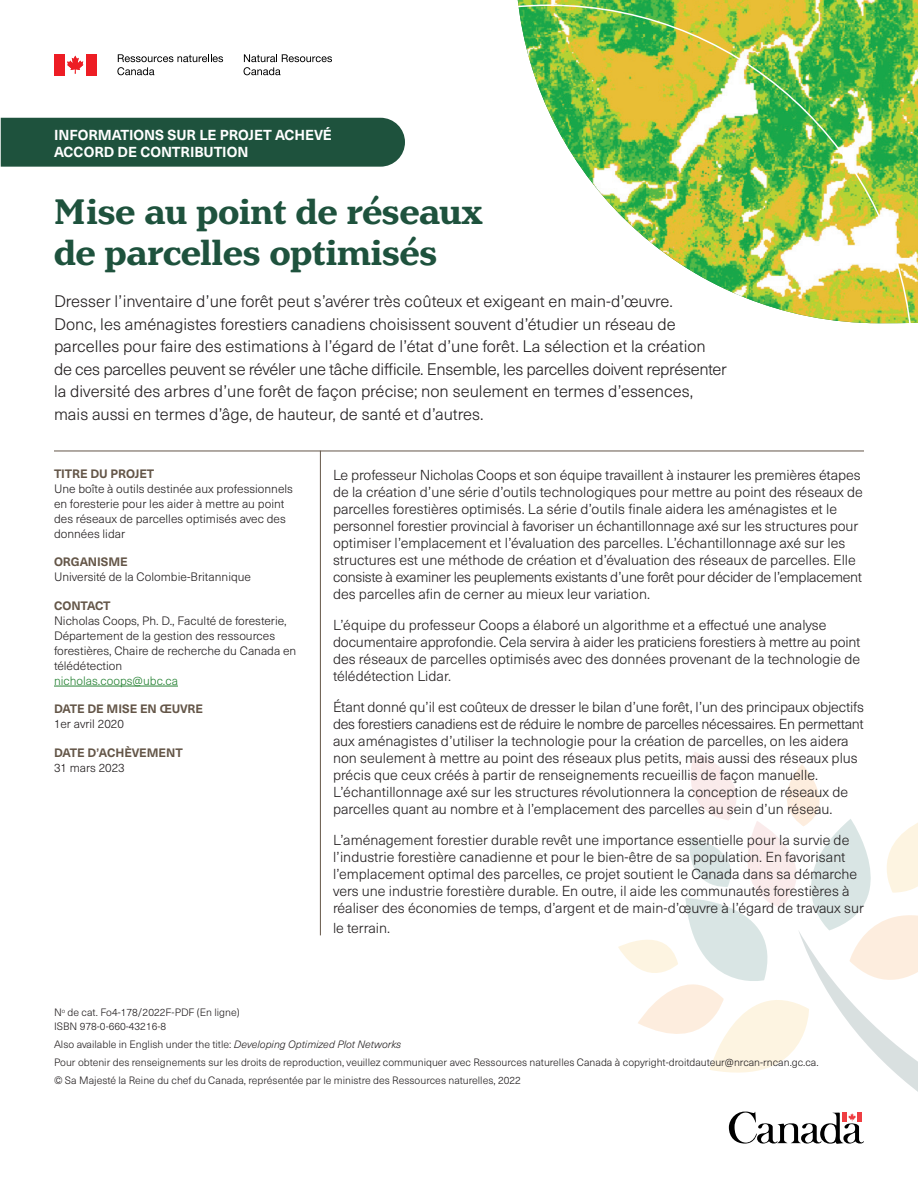
<style>
.page{position:relative;width:918px;height:1188px;background:#fff}
.page>*{position:absolute;margin:0;border:0;box-sizing:border-box;transform-origin:0 0}
.t1{font:700 37.5px/40.5px "Henriette";color:#1e523d}
.t2{font:300 16.5px/22.5px "Neue Haas Unica W1 G";color:#231f20}
.t3{font:300 14.25px/17.1px "Neue Haas Unica W1 G";color:#231f20}
.t4{font:700 14.25px/17.1px "Neue Haas Unica W1 G";color:#fff}
.t5{font:300 12px/15px "Neue Haas Unica W1 G";color:#231f20}
.t6{font:700 12px "Neue Haas Unica W1 G";letter-spacing:-.01em;color:#645648}
.t7{font:300 12px "Neue Haas Unica W1 G";color:#278335}
.t8{font:300 10.5px/18px "Neue Haas Unica W1 G";color:#231f20}
.s1{font-style:italic}
</style>
<div class="page">
<svg style="left:618px;top:752px;width:300px;height:392px"></svg>
<div style="left:54px;top:54px;width:11px;height:21px;background:#ed1d24"></div>
<svg style="left:67px;top:56px;width:16px;height:18px"></svg>
<div style="left:86px;top:54px;width:11px;height:21px;background:#ed1d24"></div>
<svg style="left:117px;top:54px;width:106px;height:21px"></svg>
<svg style="left:244px;top:54px;width:88px;height:21px"></svg>
<img style="left:518px;top:0;width:400px;height:323px">
<div style="left:1px;top:118px;width:404px;height:49px;background:#1e523d"></div>
<hr style="left:54px;top:451px;width:810px;height:1px;background:#645648">
<hr style="left:320px;top:451px;width:1px;height:484px;background:#645648">
<hr style="left:54px;top:686px;width:124px;height:1px;background:#278335">
<p class="t4" style="left:54px;top:125px;width:279px">INFORMATIONS SUR LE PROJET ACHEVÉ<br>ACCORD DE CONTRIBUTION</p>
<h1 class="t1" style="left:54px;top:192px;width:430px">Mise au point de réseaux de parcelles optimisés</h1>
<p class="t2" style="left:54px;top:289px;width:674px">Dresser l’inventaire d’une forêt peut s’avérer très coûteux et exigeant en main-d’œuvre.<br>Donc, les aménagistes forestiers canadiens choisissent souvent d’étudier un réseau de parcelles pour faire des estimations à l’égard de l’état d’une forêt. La sélection et la création de ces parcelles peuvent se révéler une tâche difficile. Ensemble, les parcelles doivent représenter la diversité des arbres d’une forêt de façon précise; non seulement en termes d’essences, mais aussi en termes d’âge, de hauteur, de santé et d’autres.</p>
<p class="t6" style="left:54px;top:464px;width:102px">TITRE DU PROJET</p>
<p class="t5" style="left:54px;top:481px;width:240px">Une boîte à outils destinée aux professionnels en foresterie pour les aider à mettre au point des réseaux de parcelles optimisés avec des données lidar</p>
<p class="t6" style="left:54px;top:553px;width:75px">ORGANISME</p>
<p class="t5" style="left:54px;top:569px;width:199px">Université de la Colombie-Britannique</p>
<p class="t6" style="left:54px;top:596px;width:58px">CONTACT</p>
<p class="t5" style="left:54px;top:613px;width:244px">Nicholas Coops, Ph. D., Faculté de foresterie, Département de la gestion des ressources forestières, Chaire de recherche du Canada en télédétection</p>
<p class="t7" style="left:54px;top:672px;width:125px">nicholas.coops@ubc.ca</p>
<p class="t6" style="left:54px;top:700px;width:151px">DATE DE MISE EN ŒUVRE</p>
<p class="t5" style="left:54px;top:716px;width:71px">1er avril 2020</p>
<p class="t6" style="left:54px;top:743px;width:130px">DATE D’ACHÈVEMENT</p>
<p class="t5" style="left:54px;top:760px;width:72px">31 mars 2023</p>
<p class="t3" style="left:333px;top:465px;width:531px">Le professeur Nicholas Coops et son équipe travaillent à instaurer les premières étapes de la création d’une série d’outils technologiques pour mettre au point des réseaux de parcelles forestières optimisés. La série d’outils finale aidera les aménagistes et le personnel forestier provincial à favoriser un échantillonnage axé sur les structures pour optimiser l’emplacement et l’évaluation des parcelles. L’échantillonnage axé sur les structures est une méthode de création et d’évaluation des réseaux de parcelles. Elle consiste à examiner les peuplements existants d’une forêt pour décider de l’emplacement des parcelles afin de cerner au mieux leur variation.</p>
<p class="t3" style="left:333px;top:616px;width:529px">L’équipe du professeur Coops a élaboré un algorithme et a effectué une analyse documentaire approfondie. Cela servira à aider les praticiens forestiers à mettre au point des réseaux de parcelles optimisés avec des données provenant de la technologie de télédétection Lidar.</p>
<p class="t3" style="left:333px;top:697px;width:532px">Étant donné qu’il est coûteux de dresser le bilan d’une forêt, l’un des principaux objectifs des forestiers canadiens est de réduire le nombre de parcelles nécessaires. En permettant aux aménagistes d’utiliser la technologie pour la création de parcelles, on les aidera non seulement à mettre au point des réseaux plus petits, mais aussi des réseaux plus précis que ceux créés à partir de renseignements recueillis de façon manuelle.<br>L’échantillonnage axé sur les structures révolutionnera la conception de réseaux de parcelles quant au nombre et à l’emplacement des parcelles au sein d’un réseau.</p>
<p class="t3" style="left:333px;top:831px;width:533px">L’aménagement forestier durable revêt une importance essentielle pour la survie de l’industrie forestière canadienne et pour le bien-être de sa population. En favorisant l’emplacement optimal des parcelles, ce projet soutient le Canada dans sa démarche vers une industrie forestière durable. En outre, il aide les communautés forestières à réaliser des économies de temps, d’argent et de main-d’œuvre à l’égard de travaux sur</p>
<p class="t3" style="left:333px;top:919px;width:59px">le terrain.</p>
<p class="t8" style="left:54px;top:1005px;width:187px;line-height:13.5px">N<sup>o</sup> de cat. Fo4-178/2022F-PDF (En ligne)<br>ISBN 978-0-660-43216-8</p>
<p class="t8" style="left:54px;top:1034px;width:766px">Also available in English under the title: <span class="s1">Developing Optimized Plot Networks<br></span>Pour obtenir des renseignements sur les droits de reproduction, veuillez communiquer avec Ressources naturelles Canada à copyright-droitdauteur@nrcan-rncan.gc.ca. © Sa Majesté la Reine du chef du Canada, représentée par le ministre des Ressources naturelles, 2022</p>
</div>
